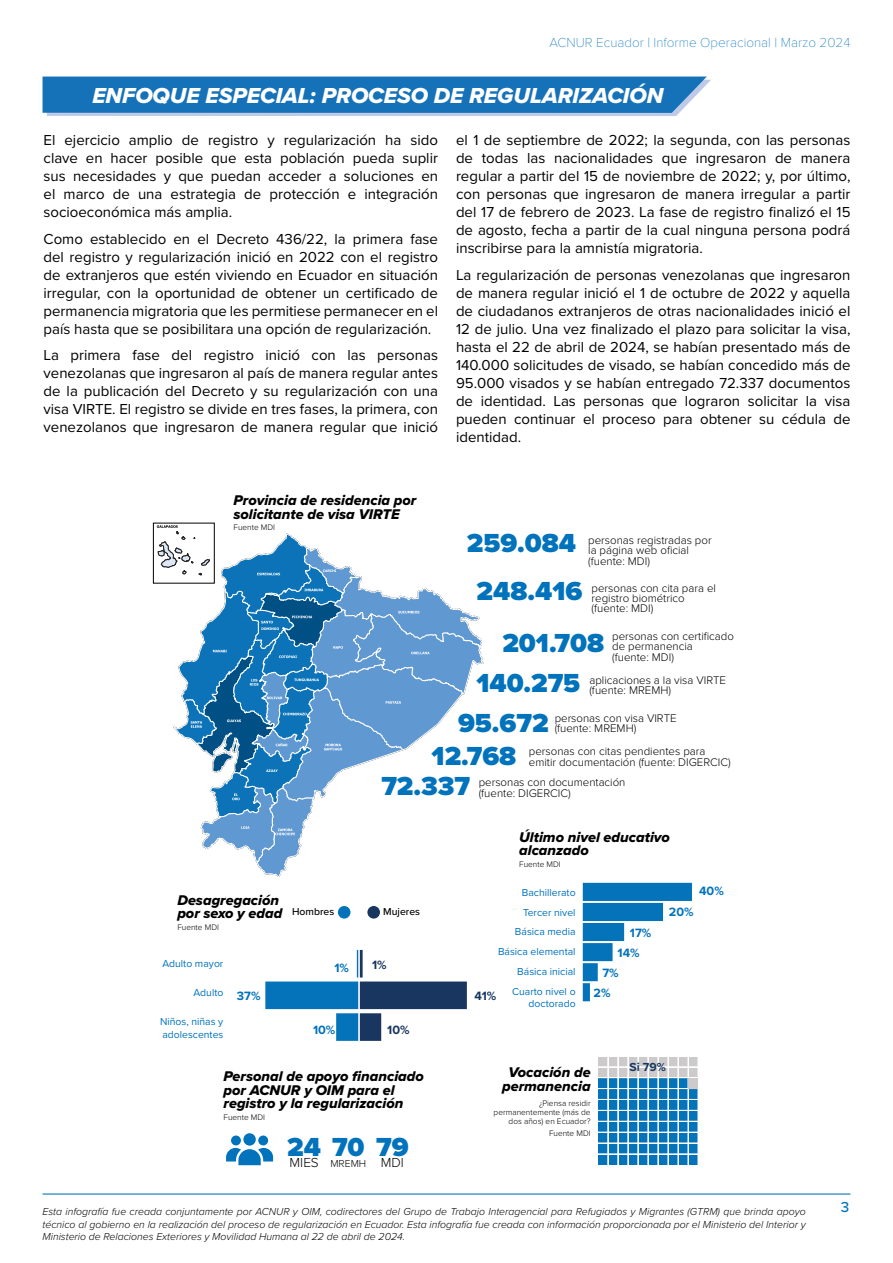
<style>
.page{position:relative;width:893px;height:1263px;background:#fff}
.page>*{position:absolute;margin:0;border:0;box-sizing:border-box;transform-origin:0 0}
.t1{font:900 27.15px/39.5px "Proxima Nova";color:#0172bc}
.t2{font:22.5px "Proxima Nova Extrabld It";color:#fff}
.t3{font:15px/18px "Proxima Nova";color:#000;text-align:justify}
.t4{font:500 15px "Proxima Nova";color:#0172bc}
.t5{font:14.55px/13.5px "Proxima Nova Extrabld It";color:#000}
.t6{font:100 13.5px "Proxima Nova T";color:#0172bc}
.t7{font:300 13.5px "Proxima Nova";color:#000}
.t8{font:700 12.45px "Proxima Nova";color:#0172bc}
.t9{font:700 12.45px "Proxima Nova";color:#18365f}
.t10{font:700 12px "Proxima Nova";color:#18365f}
.t11{font:300 11.4px/10.4px "Proxima Nova";color:#000}
.t12{font:italic 300 10.5px/12.6px "Proxima Nova";color:#000;text-align:justify}
.t13{font:10.35px/19.8px "Proxima Nova";color:#0172bc;text-align:right}
.t14{font:500 10.35px "Proxima Nova";color:#000}
.t15{font:300 10.35px "Proxima Nova";color:#000}
.t16{font:300 8.4px/9.3px "Proxima Nova";color:#000;text-align:right}
</style>
<div class="page">
<hr style="left:43px;top:1193px;width:807px;height:1px;background:#0e76bd">
<svg style="left:583px;top:883px;width:109px;height:118px"></svg>
<svg style="left:265px;top:950px;width:202px;height:91px"></svg>
<div style="left:338px;top:906px;width:12px;height:12px;background:#0573b9;border-radius:50%"></div>
<div style="left:367px;top:906px;width:13px;height:12px;background:#18365f;border-radius:50%"></div>
<svg style="left:226px;top:1148px;width:47px;height:17px"></svg>
<div style="left:243px;top:1133px;width:13px;height:12px;background:#0172bc;border-radius:50%"></div>
<div style="left:231px;top:1135px;width:10px;height:10px;background:#0172bc;border-radius:50%"></div>
<div style="left:258px;top:1135px;width:10px;height:10px;background:#0172bc;border-radius:50%"></div>
<svg style="left:157px;top:525px;width:327px;height:352px"></svg>
<div style="left:598px;top:1056px;width:100px;height:11px;background:#cccaca"></div>
<div style="left:598px;top:1067px;width:10px;height:11px;background:#cccaca"></div>
<div style="left:608px;top:1067px;width:90px;height:11px;background:#cccaca"></div>
<svg style="left:599px;top:1079px;width:99px;height:86px;background:#187dbe"></svg>
<hr style="left:598px;top:1056px;width:1px;height:109px;background:#fff">
<hr style="left:607px;top:1056px;width:1px;height:109px;background:#fff">
<hr style="left:608px;top:1056px;width:1px;height:109px;background:#fff">
<hr style="left:618px;top:1056px;width:1px;height:109px;background:#fff">
<hr style="left:628px;top:1056px;width:1px;height:109px;background:#fff">
<hr style="left:638px;top:1056px;width:1px;height:109px;background:#fff">
<hr style="left:648px;top:1056px;width:1px;height:109px;background:#fff">
<hr style="left:658px;top:1056px;width:1px;height:109px;background:#fff">
<hr style="left:668px;top:1056px;width:1px;height:109px;background:#fff">
<hr style="left:678px;top:1056px;width:1px;height:109px;background:#fff">
<hr style="left:688px;top:1056px;width:1px;height:109px;background:#fff">
<hr style="left:598px;top:1056px;width:100px;height:1px;background:#fff">
<hr style="left:598px;top:1066px;width:100px;height:1px;background:#fff">
<hr style="left:598px;top:1067px;width:100px;height:1px;background:#fff">
<hr style="left:598px;top:1077px;width:100px;height:1px;background:#fff">
<hr style="left:598px;top:1088px;width:100px;height:1px;background:#fff">
<hr style="left:598px;top:1099px;width:100px;height:1px;background:#fff">
<hr style="left:598px;top:1110px;width:100px;height:1px;background:#fff">
<hr style="left:598px;top:1121px;width:100px;height:1px;background:#fff">
<hr style="left:598px;top:1132px;width:100px;height:1px;background:#fff">
<hr style="left:598px;top:1143px;width:100px;height:1px;background:#fff">
<hr style="left:598px;top:1153px;width:100px;height:1px;background:#fff">
<hr style="left:598px;top:1154px;width:100px;height:1px;background:#fff">
<div style="left:688px;top:1078px;width:10px;height:10px;background:#cccaca"></div>
<svg style="left:43px;top:77px;width:668px;height:39px;background:#297dbe"></svg>
<p class="t6" style="left:549px;top:32px;width:303px">ACNUR Ecuador | Informe Operacional | Marzo 2024</p>
<p class="t2" style="left:92px;top:82px;width:572px">ENFOQUE ESPECIAL: PROCESO DE REGULARIZACIÓN</p>
<p class="t3" style="left:44px;top:130px;width:396px">El ejercicio amplio de registro y regularización ha sido clave en hacer posible que esta población pueda suplir sus necesidades y que puedan acceder a soluciones en el marco de una estrategia de protección e integración socioeconómica más amplia.</p>
<p class="t3" style="left:44px;top:229px;width:396px">Como establecido en el Decreto 436/22, la primera fase del registro y regularización inició en 2022 con el registro de extranjeros que estén viviendo en Ecuador en situación irregular, con la oportunidad de obtener un certificado de permanencia migratoria que les permitiese permanecer en el país hasta que se posibilitara una opción de regularización.</p>
<p class="t3" style="left:44px;top:345px;width:396px">La primera fase del registro inició con las personas venezolanas que ingresaron al país de manera regular antes de la publicación del Decreto y su regularización con una visa VIRTE. El registro se divide en tres fases, la primera, con venezolanos que ingresaron de manera regular que inició</p>
<p class="t3" style="left:456px;top:130px;width:396px">el 1 de septiembre de 2022; la segunda, con las personas de todas las nacionalidades que ingresaron de manera regular a partir del 15 de noviembre de 2022; y, por último, con personas que ingresaron de manera irregular a partir del 17 de febrero de 2023. La fase de registro finalizó el 15 de agosto, fecha a partir de la cual ninguna persona podrá inscribirse para la amnistía migratoria.</p>
<p class="t3" style="left:456px;top:265px;width:396px">La regularización de personas venezolanas que ingresaron de manera regular inició el 1 de octubre de 2022 y aquella de ciudadanos extranjeros de otras nacionalidades inició el 12 de julio. Una vez finalizado el plazo para solicitar la visa, hasta el 22 de abril de 2024, se habían presentado más de 140.000 solicitudes de visado, se habían concedido más de 95.000 visados y se habían entregado 72.337 documentos de identidad. Las personas que lograron solicitar la visa pueden continuar el proceso para obtener su cédula de identidad.</p>
<p class="t5" style="left:234px;top:494px;width:184px">Provincia de residencia por solicitante de visa VIRTE</p>
<p class="t16" style="left:234px;top:523px;width:43px">Fuente MDI</p>
<p class="t1" style="left:467px;top:523px;width:111px">259.084</p>
<p class="t11" style="left:588px;top:535px;width:125px">personas registradas por la página web oficial (fuente: MDI)</p>
<p class="t1" style="left:477px;top:571px;width:107px">248.416</p>
<p class="t11" style="left:592px;top:583px;width:126px">personas con cita para el registro biométrico (fuente: MDI)</p>
<p class="t1" style="left:502px;top:623px;width:103px">201.708</p>
<p class="t11" style="left:612px;top:631px;width:123px">personas con certificado de permanencia<br>(fuente: MDI)</p>
<p class="t1" style="left:458px;top:663px;width:124px;text-indent:18px">140.275<br>95.672</p>
<p class="t11" style="left:589px;top:675px;width:138px">aplicaciones a la visa VIRTE (fuente: MREMH)</p>
<p class="t11" style="left:555px;top:713px;width:123px">personas con visa VIRTE (fuente: MREMH)</p>
<p class="t1" style="left:432px;top:736px;width:86px">12.768</p>
<p class="t11" style="left:529px;top:746px;width:203px">personas con citas pendientes para emitir documentación (fuente: DIGERCIC)</p>
<p class="t1" style="left:381px;top:766px;width:90px">72.337</p>
<p class="t11" style="left:479px;top:777px;width:148px">personas con documentación (fuente: DIGERCIC)</p>
<p class="t5" style="left:177px;top:894px;width:107px">Desagregación por sexo y edad</p>
<p class="t16" style="left:177px;top:922px;width:43px">Fuente MDI</p>
<p class="t14" style="left:292px;top:906px;width:44px">Hombres</p>
<p class="t14" style="left:383px;top:906px;width:38px">Mujeres</p>
<p class="t13" style="left:162px;top:953px;width:63px">Adulto mayor</p>
<p class="t13" style="left:193px;top:982px;width:31px">Adulto</p>
<p class="t13" style="left:160px;top:1015px;width:65px;line-height:12.5px;text-align:left">Niños, niñas y adolescentes</p>
<p class="t8" style="left:237px;top:987px;width:25px">37%</p>
<p class="t8" style="left:334px;top:958px;width:16px">1%</p>
<p class="t9" style="left:372px;top:956px;width:16px">1%</p>
<p class="t8" style="left:313px;top:1020px;width:24px">10%</p>
<p class="t9" style="left:387px;top:1021px;width:24px">10%</p>
<p class="t5" style="left:224px;top:1070px;width:202px">Personal de apoyo financiado por ACNUR y OIM para el registro y la regularización</p>
<p class="t16" style="left:224px;top:1112px;width:43px">Fuente MDI</p>
<p class="t1" style="left:287px;top:1127px;width:79px">24<sub>MIES</sub> 70</p>
<p class="t15" style="left:330px;top:1157px;width:37px">MREMH</p>
<p class="t7" style="left:376px;top:1154px;width:34px"><sup>79</sup>MDI</p>
<p class="t5" style="left:519px;top:831px;width:152px">Último nivel educativo alcanzado</p>
<p class="t16" style="left:519px;top:859px;width:43px">Fuente MDI</p>
<p class="t13" style="left:522px;top:882px;width:55px">Bachillerato</p>
<p class="t8" style="left:699px;top:882px;width:26px">40%</p>
<p class="t13" style="left:498px;top:902px;width:79px">Tercer nivel<br>Básica media<br>Básica elemental<br>Básica inicial<br>Cuarto nivel o</p>
<p class="t13" style="left:529px;top:993px;width:48px">doctorado</p>
<p class="t8" style="left:669px;top:903px;width:26px">20%</p>
<p class="t8" style="left:630px;top:924px;width:23px">17%</p>
<p class="t8" style="left:618px;top:944px;width:24px">14%</p>
<p class="t8" style="left:602px;top:964px;width:18px">7%</p>
<p class="t8" style="left:594px;top:984px;width:18px">2%</p>
<p class="t9" style="left:474px;top:987px;width:24px">41%</p>
<p class="t5" style="left:502px;top:1066px;width:90px;text-align:center">Vocación de permanencia</p>
<p class="t16" style="left:494px;top:1098px;width:99px">¿Piensa residir permanentemente (más de dos años) en Ecuador?</p>
<p class="t16" style="left:549px;top:1128px;width:43px">Fuente MDI</p>
<p class="t10" style="left:630px;top:1058px;width:38px">Si 79%</p>
<p class="t12" style="left:43px;top:1205px;width:765px">Esta infografía fue creada conjuntamente por ACNUR y OIM, codirectores del Grupo de Trabajo Interagencial para Refugiados y Migrantes (GTRM) que brinda apoyo técnico al gobierno en la realización del proceso de regularización en Ecuador. Esta infografía fue creada con información proporcionada por el Ministerio del Interior y Ministerio de Relaciones Exteriores y Movilidad Humana al 22 de abril de 2024.</p>
<p class="t4" style="left:841px;top:1198px;width:10px">3</p>
</div>
